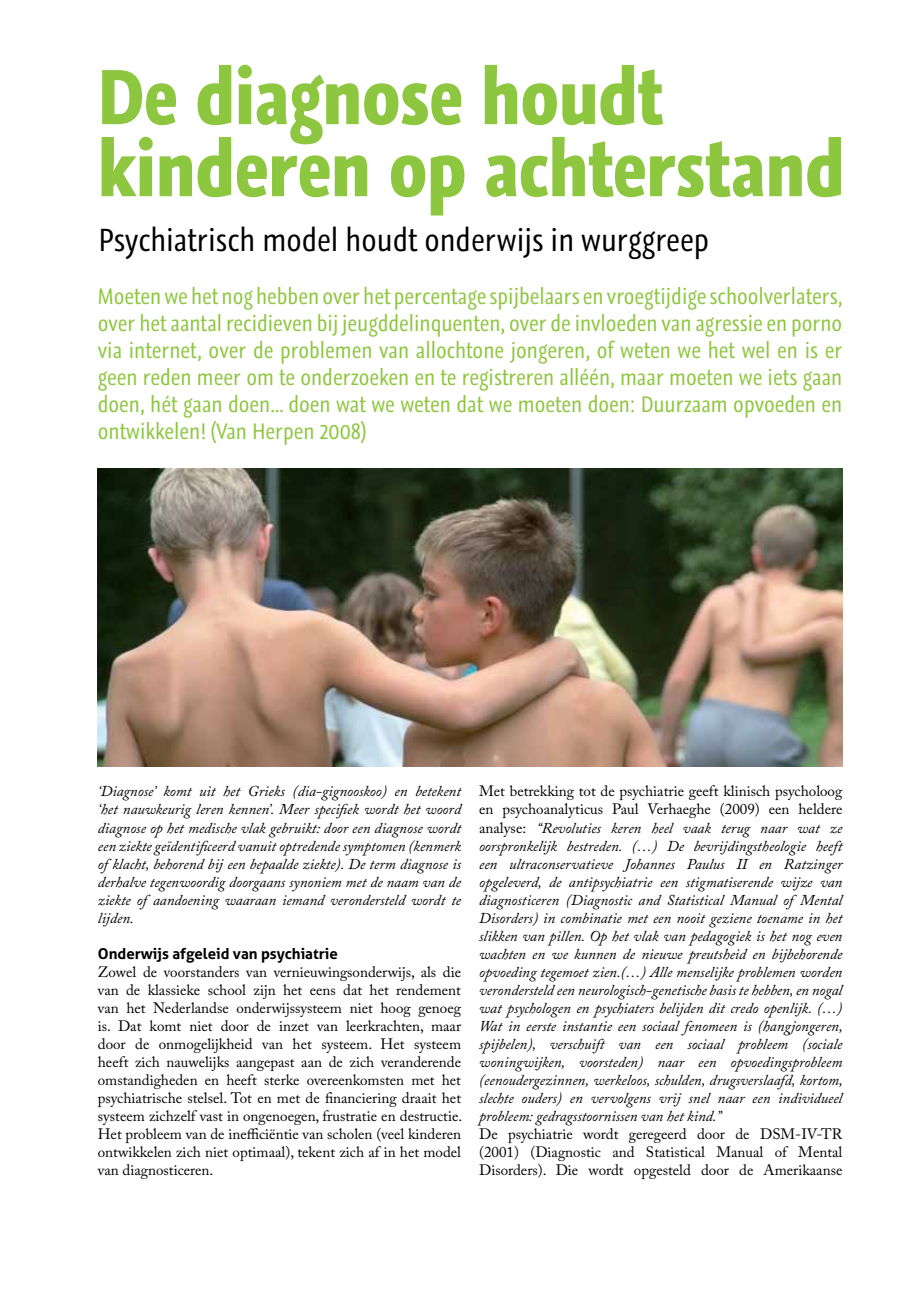
<style>
.page{position:relative;width:919px;height:1289px;background:#fff}
.page>*{position:absolute;margin:0;border:0;box-sizing:border-box;transform-origin:0 0}
.t1{font:700 72.75px/72px "Graublau Web";color:#8dc63f}
.t2{font:30px "Graublau Web";color:#000}
.t3{font:21px/27px "Graublau Web";color:#8dc63f;text-align:justify}
.t4{font:italic 15px/18px "Adobe Caslon Pro";color:#000;text-align:justify}
.t5{font:15px/18px "Adobe Caslon Pro";color:#000;text-align:justify}
.t6{font:700 15px "Aller";color:#000}
.s1{font-style:normal}
</style>
<div class="page">
<img style="left:98px;top:469px;width:744px;height:297px">
<h1 class="t1" style="left:98px;top:62px;width:748px">De diagnose houdt kinderen op achterstand</h1>
<h2 class="t2" style="left:98px;top:219px;width:612px">Psychiatrisch model houdt onderwijs in wurggreep</h2>
<p class="t3" style="left:98px;top:283px;width:746px">Moeten we het nog hebben over het percentage spijbelaars en vroegtijdige schoolverlaters, over het aantal recidieven bij jeugddelinquenten, over de invloeden van agressie en porno via internet, over de problemen van allochtone jongeren, of weten we het wel en is er geen reden meer om te onderzoeken en te registreren alléén, maar moeten we iets gaan doen, hét gaan doen… doen wat we weten dat we moeten doen: Duurzaam opvoeden en ontwikkelen! (Van Herpen 2008)</p>
<p class="t4" style="left:98px;top:782px;width:365px">‘Diagnose’ komt uit het Grieks (dia-gignooskoo) en betekent ‘het nauwkeurig leren kennen’. Meer specifiek wordt het woord diagnose op het medische vlak gebruikt: door een diagnose wordt een ziekte geïdentificeerd vanuit optredende symptomen (kenmerk of klacht, behorend bij een bepaalde ziekte). De term diagnose is derhalve tegenwoordig doorgaans synoniem met de naam van de ziekte of aandoening waaraan iemand verondersteld wordt te lijden.</p>
<p class="t6" style="left:98px;top:944px;width:241px">Onderwijs afgeleid van psychiatrie</p>
<p class="t5" style="left:98px;top:962px;width:366px">Zowel de voorstanders van vernieuwingsonderwijs, als die van de klassieke school zijn het eens dat het rendement van het Nederlandse onderwijssysteem niet hoog genoeg is. Dat komt niet door de inzet van leerkrachten, maar door de onmogelijkheid van het systeem. Het systeem heeft zich nauwelijks aangepast aan de zich veranderende omstandigheden en heeft sterke overeenkomsten met het psychiatrische stelsel. Tot en met de financiering draait het systeem zichzelf vast in ongenoegen, frustratie en destructie.<br>Het probleem van de inefficiëntie van scholen (veel kinderen ontwikkelen zich niet optimaal), tekent zich af in het model van diagnosticeren.</p>
<p class="t4" style="left:479px;top:782px;width:365px"><span class="s1">Met betrekking tot de psychiatrie geeft klinisch psycholoog en psychoanalyticus Paul Verhaeghe (2009) een heldere analyse:</span> “Revoluties keren heel vaak terug naar wat ze oorspronkelijk bestreden. (…) De bevrijdingstheologie heeft een ultraconservatieve Johannes Paulus II en Ratzinger opgeleverd, de antipsychiatrie een stigmatiserende wijze van diagnosticeren (Diagnostic and Statistical Manual of Mental Disorders) in combinatie met een nooit geziene toename in het slikken van pillen. Op het vlak van pedagogiek is het nog even wachten en we kunnen de nieuwe preutsheid en bijbehorende opvoeding tegemoet zien.(…) Alle menselijke problemen worden verondersteld een neurologisch-genetische basis te hebben, en nogal wat psychologen en psychiaters belijden dit credo openlijk. (…)<br>Wat in eerste instantie een sociaal fenomeen is (hangjongeren, spijbelen), verschuift van een sociaal probleem (sociale woningwijken, voorsteden) naar een opvoedingsprobleem (eenoudergezinnen, werkeloos, schulden, drugsverslaafd, kortom, slechte ouders) en vervolgens vrij snel naar een individueel probleem: gedragsstoornissen van het kind.”</p>
<p class="t5" style="left:479px;top:1124px;width:365px">De psychiatrie wordt geregeerd door de DSM-IV-TR (2001) (Diagnostic and Statistical Manual of Mental Disorders). Die wordt opgesteld door de Amerikaanse</p>
</div>
